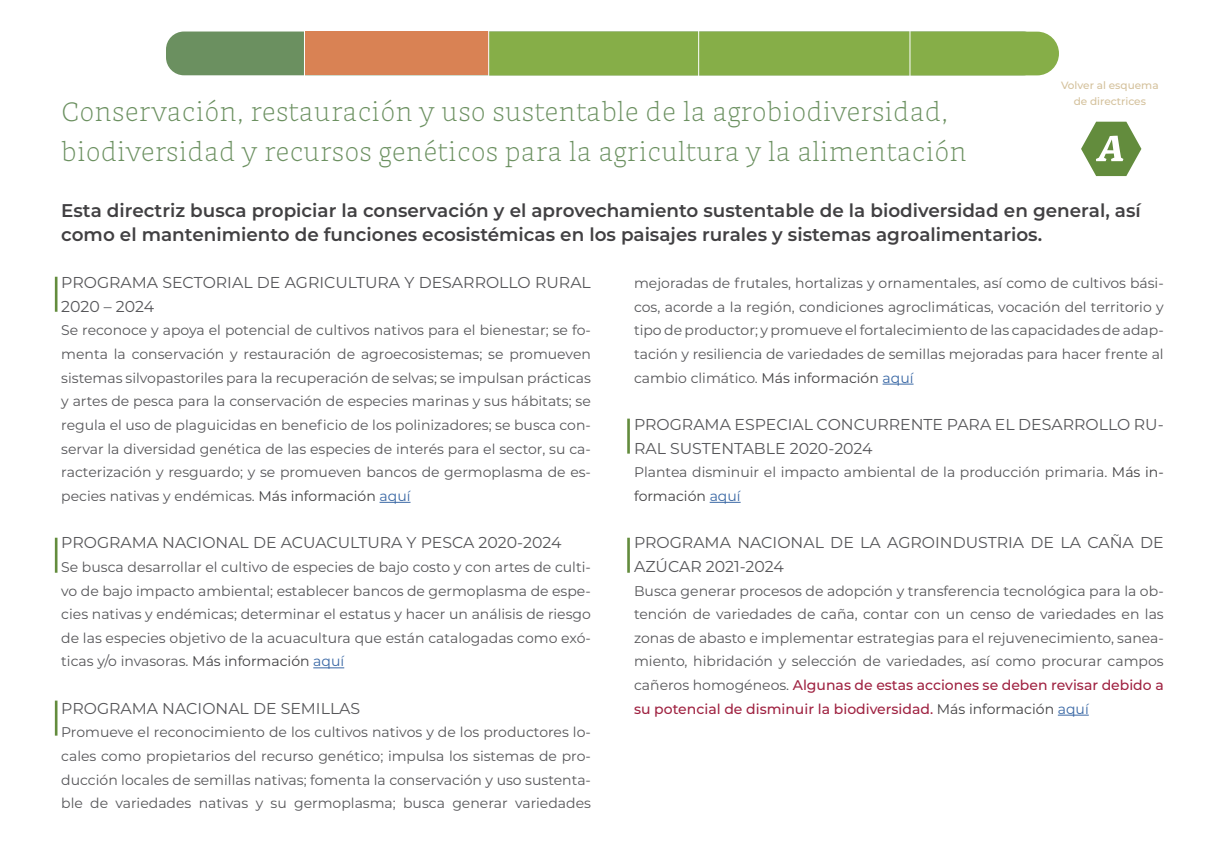
<style>
.page{position:relative;width:1225px;height:867px;background:#fff}
.page>*{position:absolute;margin:0;border:0;box-sizing:border-box;transform-origin:0 0}
.t1{font:300 26.25px/39.4px "GMX";color:#6b9060}
.t2{font:600 18.38px/23.6px "Montserrat";color:#414042}
.t3{font:15.75px/23.6px "Montserrat";color:#565659}
.t4{font:14px/23.6px "Montserrat";color:#565659;text-align:justify}
.t5{font:500 10.5px/15.8px "Montserrat";color:#d4c19c;text-align:center}
.s1{color:#414042}
.s2{color:#3a68a5}
.s3{font-weight:500;color:#9f2241}
</style>
<div class="page">
<hr style="left:380px;top:502px;width:31px;height:1px;background:#3a68a5">
<hr style="left:313px;top:667px;width:31px;height:1px;background:#3a68a5">
<hr style="left:883px;top:383px;width:31px;height:1px;background:#3a68a5">
<hr style="left:710px;top:502px;width:31px;height:1px;background:#3a68a5">
<hr style="left:1058px;top:714px;width:31px;height:1px;background:#3a68a5">
<hr style="left:55px;top:276px;width:2px;height:36px;background:#638c3d">
<hr style="left:55px;top:537px;width:2px;height:35px;background:#638c3d">
<hr style="left:55px;top:700px;width:2px;height:35px;background:#638c3d">
<hr style="left:627px;top:418px;width:3px;height:35px;background:#638c3d">
<hr style="left:627px;top:537px;width:3px;height:35px;background:#638c3d">
<div style="left:166px;top:32px;width:875px;height:43px;background:#6b9060;border-radius:18px"></div>
<svg style="left:305px;top:32px;width:754px;height:43px"></svg>
<hr style="left:488px;top:28px;width:1px;height:51px;background:#fff">
<hr style="left:304px;top:28px;width:1px;height:51px;background:#fff">
<svg style="left:1081px;top:122px;width:60px;height:54px"></svg>
<p class="t5" style="left:1061px;top:77px;width:99px">Volver al esquema de directrices</p>
<h1 class="t1" style="left:61px;top:92px;width:907px">Conservación, restauración y uso sustentable de la agrobiodiversidad, biodiversidad y recursos genéticos para la agricultura y la alimentación</h1>
<h2 class="t2" style="left:61px;top:198px;width:1081px">Esta directriz busca propiciar la conservación y el aprovechamiento sustentable de la biodiversidad en general, así como el mantenimiento de funciones ecosistémicas en los paisajes rurales y sistemas agroalimentarios.</h2>
<p class="t3" style="left:61px;top:270px;width:531px">PROGRAMA SECTORIAL DE AGRICULTURA Y DESARROLLO RURAL<br>2020 – 2024</p>
<p class="t4" style="left:61px;top:318px;width:531px">Se reconoce y apoya el potencial de cultivos nativos para el bienestar; se fo&shy;menta la conservación y restauración de agroecosistemas; se promueven sistemas silvopastoriles para la recuperación de selvas; se impulsan prácticas y artes de pesca para la conservación de especies marinas y sus hábitats; se regula el uso de plaguicidas en beneficio de los polinizadores; se busca con&shy;servar la diversidad genética de las especies de interés para el sector, su ca&shy;racterización y resguardo; y se promueven bancos de germoplasma de es&shy;pecies nativas y endémicas. <span class="s1">Más información</span> <span class="s2">aquí</span></p>
<p class="t3" style="left:61px;top:530px;width:502px">PROGRAMA NACIONAL DE ACUACULTURA Y PESCA 2020-2024</p>
<p class="t4" style="left:61px;top:554px;width:531px">Se busca desarrollar el cultivo de especies de bajo costo y con artes de culti&shy;vo de bajo impacto ambiental; establecer bancos de germoplasma de espe&shy;cies nativas y endémicas; determinar el estatus y hacer un análisis de riesgo de las especies objetivo de la acuacultura que están catalogadas como exó&shy;ticas y/o invasoras. <span class="s1">Más información</span> <span class="s2">aquí</span></p>
<p class="t3" style="left:61px;top:695px;width:301px">PROGRAMA NACIONAL DE SEMILLAS</p>
<p class="t4" style="left:61px;top:719px;width:531px">Promueve el reconocimiento de los cultivos nativos y de los productores lo&shy;cales como propietarios del recurso genético; impulsa los sistemas de pro&shy;ducción locales de semillas nativas; fomenta la conservación y uso sustenta&shy;ble de variedades nativas y su germoplasma; busca generar variedades</p>
<p class="t4" style="left:634px;top:271px;width:531px">mejoradas de frutales, hortalizas y ornamentales, así como de cultivos bási&shy;cos, acorde a la región, condiciones agroclimáticas, vocación del territorio y tipo de productor; y promueve el fortalecimiento de las capacidades de adap&shy;tación y resiliencia de variedades de semillas mejoradas para hacer frente al cambio climático. <span class="s1">Más información</span> <span class="s2">aquí</span></p>
<p class="t3" style="left:634px;top:412px;width:531px">PROGRAMA ESPECIAL CONCURRENTE PARA EL DESARROLLO RU-<br>RAL SUSTENTABLE 2020-2024</p>
<p class="t4" style="left:634px;top:460px;width:531px">Plantea disminuir el impacto ambiental de la producción primaria. <span class="s1">Más in&shy;formación</span> <span class="s2">aquí</span></p>
<p class="t3" style="left:634px;top:530px;width:531px">PROGRAMA NACIONAL DE LA AGROINDUSTRIA DE LA CAÑA DE<br>AZÚCAR 2021-2024</p>
<p class="t4" style="left:634px;top:578px;width:531px">Busca generar procesos de adopción y transferencia tecnológica para la ob&shy;tención de variedades de caña, contar con un censo de variedades en las zonas de abasto e implementar estrategias para el rejuvenecimiento, sanea&shy;miento, hibridación y selección de variedades, así como procurar campos cañeros homogéneos. <span class="s3">Algunas de estas acciones se deben revisar debido a su potencial de disminuir la biodiversidad.</span> <span class="s1">Más información</span> <span class="s2">aquí</span></p>
</div>
